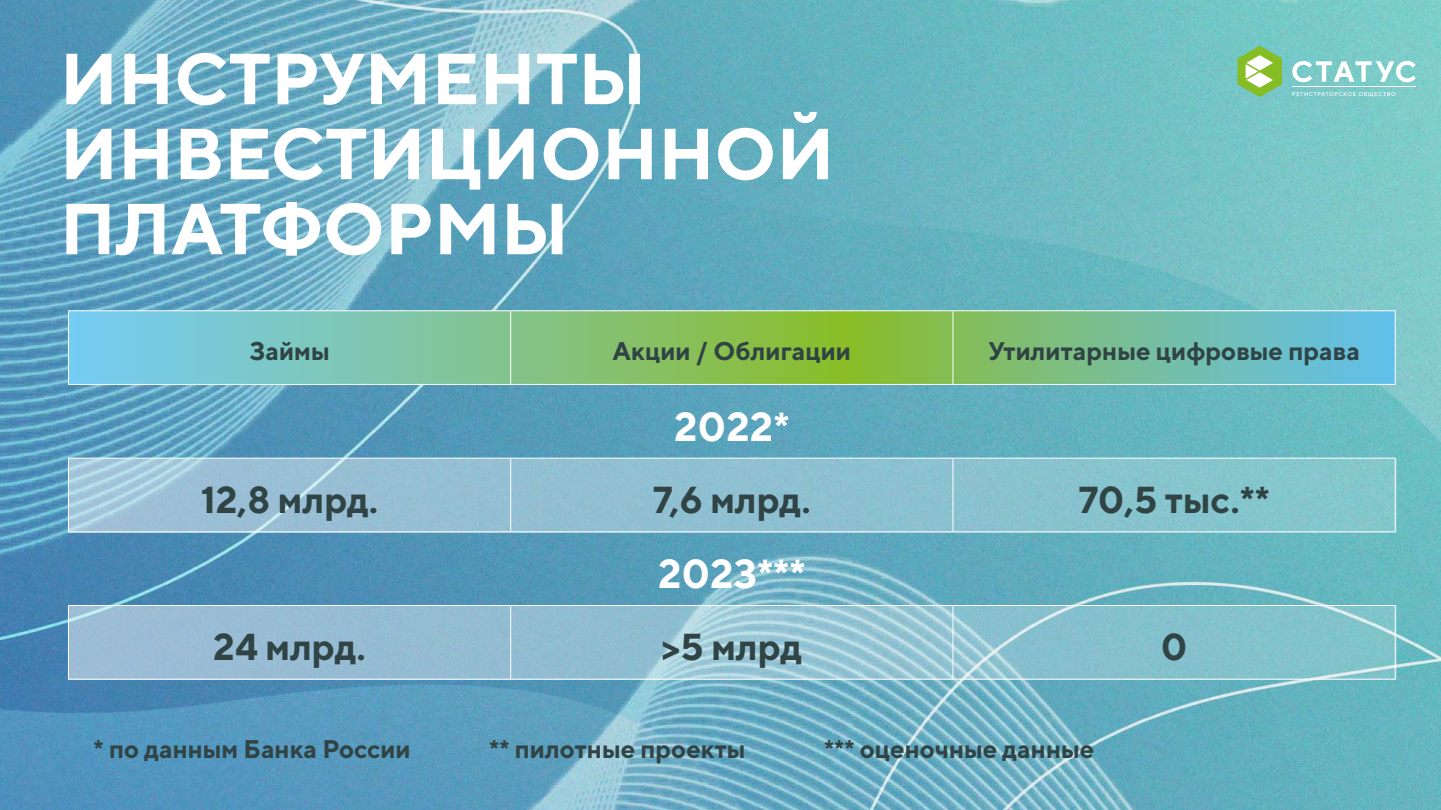
<style>
.page{position:relative;width:1441px;height:810px;background:#fff}
.page>*{position:absolute;margin:0;border:0;box-sizing:border-box;transform-origin:0 0}
.t1{font:700 72px/75px "TT Norms";color:#fff}
.t2{font:700 40.5px "TT Norms";color:#fff}
.t3{font:700 37.5px "TT Norms";color:#304345}
.t4{font:700 25.5px "TT Norms";color:#304345}
</style>
<div class="page">
<img style="left:0;top:0;width:1440px;height:810px">
<div style="left:68px;top:458px;width:1327px;height:75px;background:linear-gradient(to right,#a1c1d9,#80c4ca)"></div>
<svg style="left:69px;top:606px;width:1325px;height:73px;fill:#93bfd2"></svg>
<svg style="left:1291px;top:61px;width:124px;height:21px"></svg>
<svg style="left:1292px;top:92px;width:102px;height:5px"></svg>
<hr style="left:1291px;top:86px;width:124px;height:1px;background:#fff">
<svg style="left:1237px;top:46px;width:44px;height:51px"></svg>
<svg style="left:69px;top:311px;width:1325px;height:73px"></svg>
<hr style="left:68px;top:310px;width:442px;height:1px;background:#fff">
<hr style="left:68px;top:311px;width:1px;height:73px;background:#fff">
<hr style="left:510px;top:310px;width:442px;height:1px;background:#fff">
<hr style="left:510px;top:311px;width:1px;height:73px;background:#fff">
<hr style="left:952px;top:310px;width:443px;height:1px;background:#fff">
<hr style="left:952px;top:311px;width:1px;height:73px;background:#fff">
<hr style="left:1394px;top:311px;width:1px;height:73px;background:#fff">
<hr style="left:68px;top:384px;width:442px;height:1px;background:#fff">
<hr style="left:510px;top:384px;width:442px;height:1px;background:#fff">
<hr style="left:952px;top:384px;width:443px;height:1px;background:#fff">
<hr style="left:68px;top:458px;width:442px;height:1px;background:#fff">
<hr style="left:68px;top:459px;width:1px;height:72px;background:#fff">
<hr style="left:510px;top:458px;width:442px;height:1px;background:#fff">
<hr style="left:510px;top:459px;width:1px;height:72px;background:#fff">
<hr style="left:952px;top:458px;width:443px;height:1px;background:#fff">
<hr style="left:952px;top:459px;width:1px;height:72px;background:#fff">
<hr style="left:1394px;top:459px;width:1px;height:72px;background:#fff">
<hr style="left:68px;top:531px;width:442px;height:1px;background:#fff">
<hr style="left:510px;top:531px;width:442px;height:1px;background:#fff">
<hr style="left:952px;top:531px;width:443px;height:1px;background:#fff">
<hr style="left:68px;top:605px;width:442px;height:1px;background:#fff">
<hr style="left:68px;top:606px;width:1px;height:73px;background:#fff">
<hr style="left:510px;top:605px;width:442px;height:1px;background:#fff">
<hr style="left:510px;top:606px;width:1px;height:73px;background:#fff">
<hr style="left:952px;top:605px;width:443px;height:1px;background:#fff">
<hr style="left:952px;top:606px;width:1px;height:73px;background:#fff">
<hr style="left:1394px;top:606px;width:1px;height:73px;background:#fff">
<hr style="left:68px;top:679px;width:442px;height:1px;background:#fff">
<hr style="left:510px;top:679px;width:442px;height:1px;background:#fff">
<hr style="left:952px;top:679px;width:443px;height:1px;background:#fff">
<h1 class="t1" style="left:60px;top:40px;width:775px">ИНСТРУМЕНТЫ<br>ИНВЕСТИЦИОННОЙ<br>ПЛАТФОРМЫ</h1>
<p class="t4" style="left:249px;top:335px;width:82px">Займы</p>
<p class="t4" style="left:612px;top:335px;width:240px">Акции / Облигации</p>
<p class="t4" style="left:988px;top:335px;width:373px">Утилитарные цифровые права</p>
<h2 class="t2" style="left:674px;top:401px;width:117px">2022*</h2>
<h3 class="t3" style="left:201px;top:476px;width:179px">12,8 млрд.</h3>
<h3 class="t3" style="left:652px;top:476px;width:159px">7,6 млрд.</h3>
<h3 class="t3" style="left:1078px;top:476px;width:193px">70,5 тыс.**</h3>
<h2 class="t2" style="left:658px;top:548px;width:149px">2023***</h2>
<h3 class="t3" style="left:213px;top:624px;width:154px">24 млрд.</h3>
<h3 class="t3" style="left:661px;top:624px;width:142px">&gt;5 млрд</h3>
<h3 class="t3" style="left:1160px;top:624px;width:28px">0</h3>
<p class="t4" style="left:94px;top:733px;width:318px">* по данным Банка России</p>
<p class="t4" style="left:489px;top:733px;width:258px">** пилотные проекты</p>
<p class="t4" style="left:823px;top:733px;width:272px">*** оценочные данные</p>
</div>
